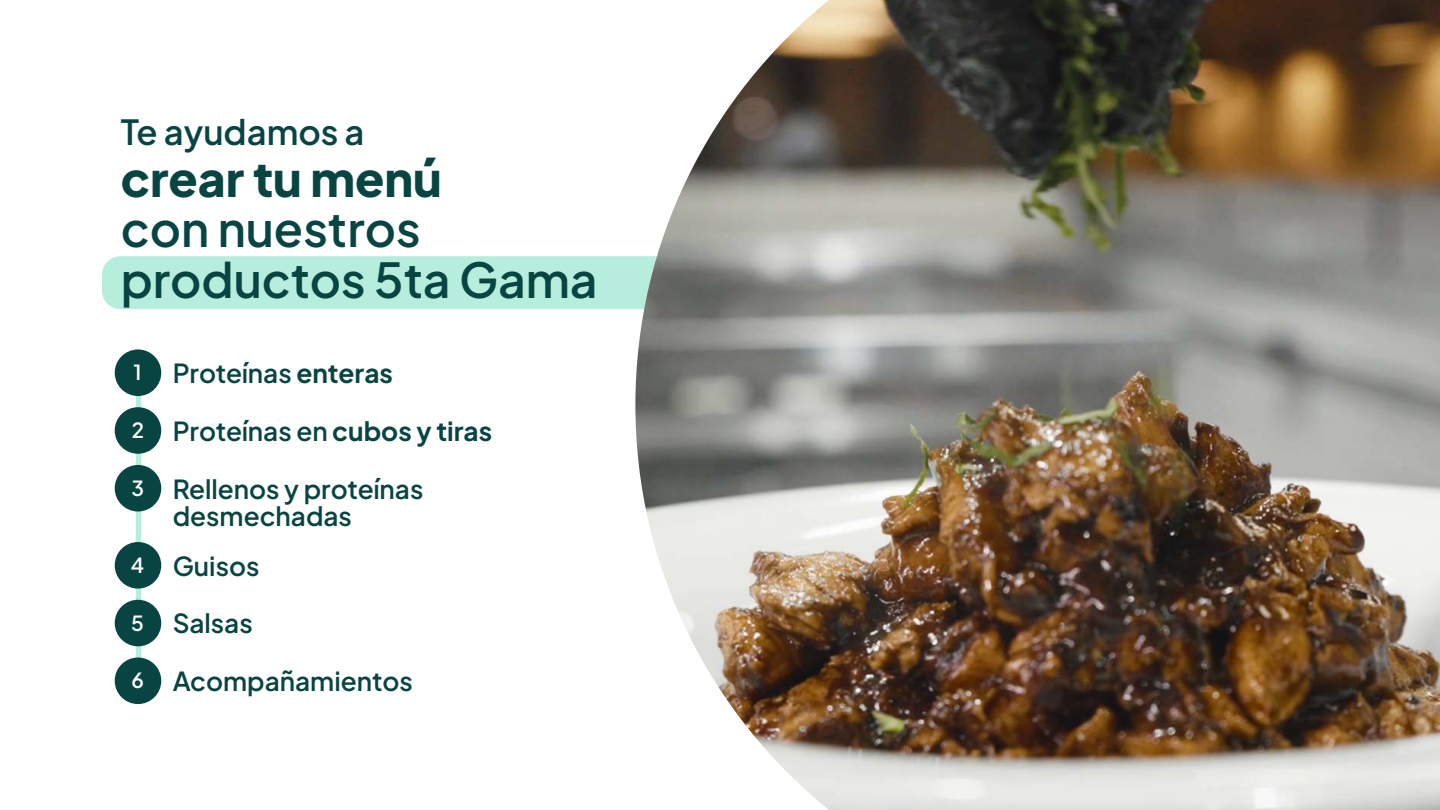
<style>
.page{position:relative;width:1440px;height:810px;background:#fff}
.page>*{position:absolute;margin:0;border:0;box-sizing:border-box;transform-origin:0 0}
.t1{font:600 48px/50.4px "Plus Jakarta Sans";color:#074442}
.t2{font:800 48px "Plus Jakarta Sans";color:#074442}
.t3{font:600 34.5px "Plus Jakarta Sans";color:#074442}
.t4{font:600 26.17px/27.1px "Plus Jakarta Sans";color:#074442}
.t5{font:600 20.77px "Plus Jakarta Sans";color:#fff}
.s1{font-weight:700}
.s2{font-size:20.77px;color:#fff}
</style>
<div class="page">
<div style="left:102px;top:256px;width:827px;height:53px;background:#b7eddd;border-radius:18px"></div>
<div style="left:136px;top:380px;width:5px;height:308px;border:3px solid #b7eddd"></div>
<div style="left:115px;top:349px;width:46px;height:47px;background:#074442;border-radius:50%"></div>
<div style="left:115px;top:407px;width:46px;height:47px;background:#074442;border-radius:50%"></div>
<div style="left:115px;top:465px;width:46px;height:47px;background:#074442;border-radius:50%"></div>
<div style="left:115px;top:542px;width:46px;height:47px;background:#074442;border-radius:50%"></div>
<div style="left:115px;top:600px;width:46px;height:46px;background:#074442;border-radius:50%"></div>
<div style="left:115px;top:658px;width:46px;height:46px;background:#074442;border-radius:50%"></div>
<img style="left:635px;top:0;width:805px;height:810px">
<h2 class="t3" style="left:121px;top:102px;width:245px">Te ayudamos a</h2>
<h1 class="t2" style="left:121px;top:158px;width:323px">crear tu menú</h1>
<h1 class="t1" style="left:121px;top:198px;width:479px">con nuestros productos 5ta Gama</h1>
<p class="t4" style="left:173px;top:357px;width:222px">Proteínas <span class="s1">enteras</span></p>
<p class="t5" style="left:134px;top:361px;width:10px">1</p>
<p class="t4" style="left:132px;top:414px;width:362px"><span class="s2">2</span> Proteínas en <span class="s1">cubos y tiras</span></p>
<p class="t4" style="left:173px;top:472px;width:252px">Rellenos y proteínas desmechadas</p>
<p class="t5" style="left:131px;top:477px;width:14px">3</p>
<p class="t4" style="left:131px;top:549px;width:130px"><span class="s2">4</span> Guisos</p>
<p class="t4" style="left:131px;top:607px;width:123px"><span class="s2">5</span> Salsas</p>
<p class="t4" style="left:131px;top:665px;width:283px"><span class="s2">6</span> Acompañamientos</p>
</div>
